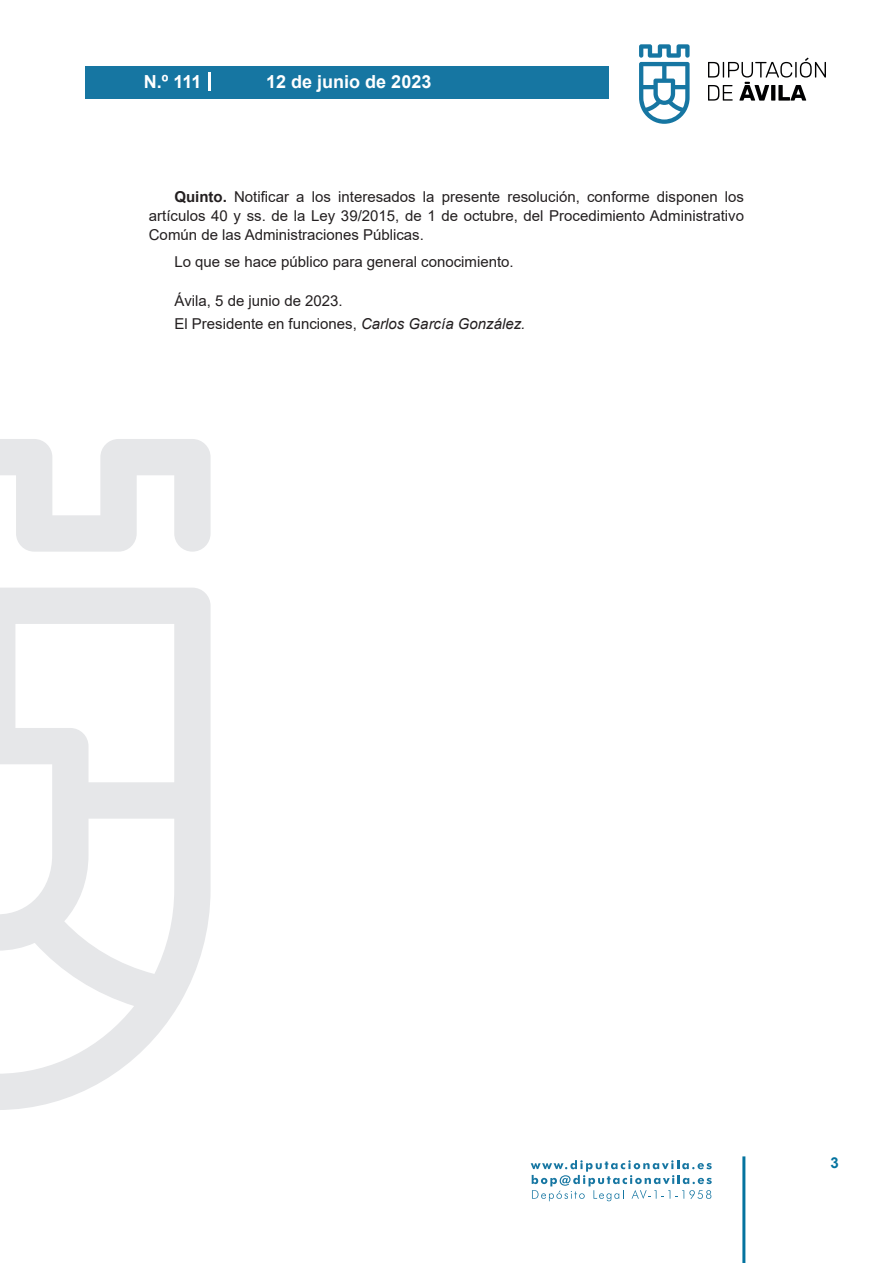
<style>
.page{position:relative;width:893px;height:1263px;background:#fff}
.page>*{position:absolute;margin:0;border:0;box-sizing:border-box;transform-origin:0 0}
.t1{font:700 18px "Arial";color:#fff}
.texto_normal{font:15px/18.8px "Arial";color:#231f20;text-align:justify}
.firma{font:15px "Arial";color:#231f20}
.fecha{font:15px "Arial";color:#231f20}
.t2{font:700 15px "Arial";color:#04739f}
.s1{font-weight:700}
.s2{font-style:italic}
</style>
<div class="page">
<svg style="left:531px;top:1160px;width:181px;height:41px"></svg>
<div style="left:85px;top:66px;width:523px;height:33px;background:#1676a2"></div>
<svg style="left:639px;top:44px;width:51px;height:80px"></svg>
<svg style="left:708px;top:58px;width:118px;height:43px"></svg>
<hr style="left:742px;top:1156px;width:3px;height:107px;background:#04739f">
<svg style="left:208px;top:72px;width:2px;height:18px"></svg>
<svg style="left:0;top:439px;width:211px;height:671px"></svg>
<p class="t1" style="left:144px;top:69px;width:59px">N.º 111</p>
<p class="t1" style="left:266px;top:69px;width:167px">12 de junio de 2023</p>
<p class="texto_normal" style="left:149px;top:188px;width:597px;text-indent:26px"><span class="s1">Quinto.</span> Notificar a los interesados la presente resolución, conforme disponen los artículos 40 y ss. de la Ley 39/2015, de 1 de octubre, del Procedimiento Administrativo Común de las Administraciones Públicas.</p>
<p class="texto_normal" style="left:174px;top:252px;width:341px">Lo que se hace público para general conocimiento.</p>
<p class="fecha" style="left:174px;top:291px;width:170px">Ávila, 5 de junio de 2023.</p>
<p class="firma" style="left:174px;top:313px;width:353px">El Presidente en funciones, <span class="s2">Carlos García González.</span></p>
<p class="t2" style="left:831px;top:1152px;width:10px">3</p>
</div>
